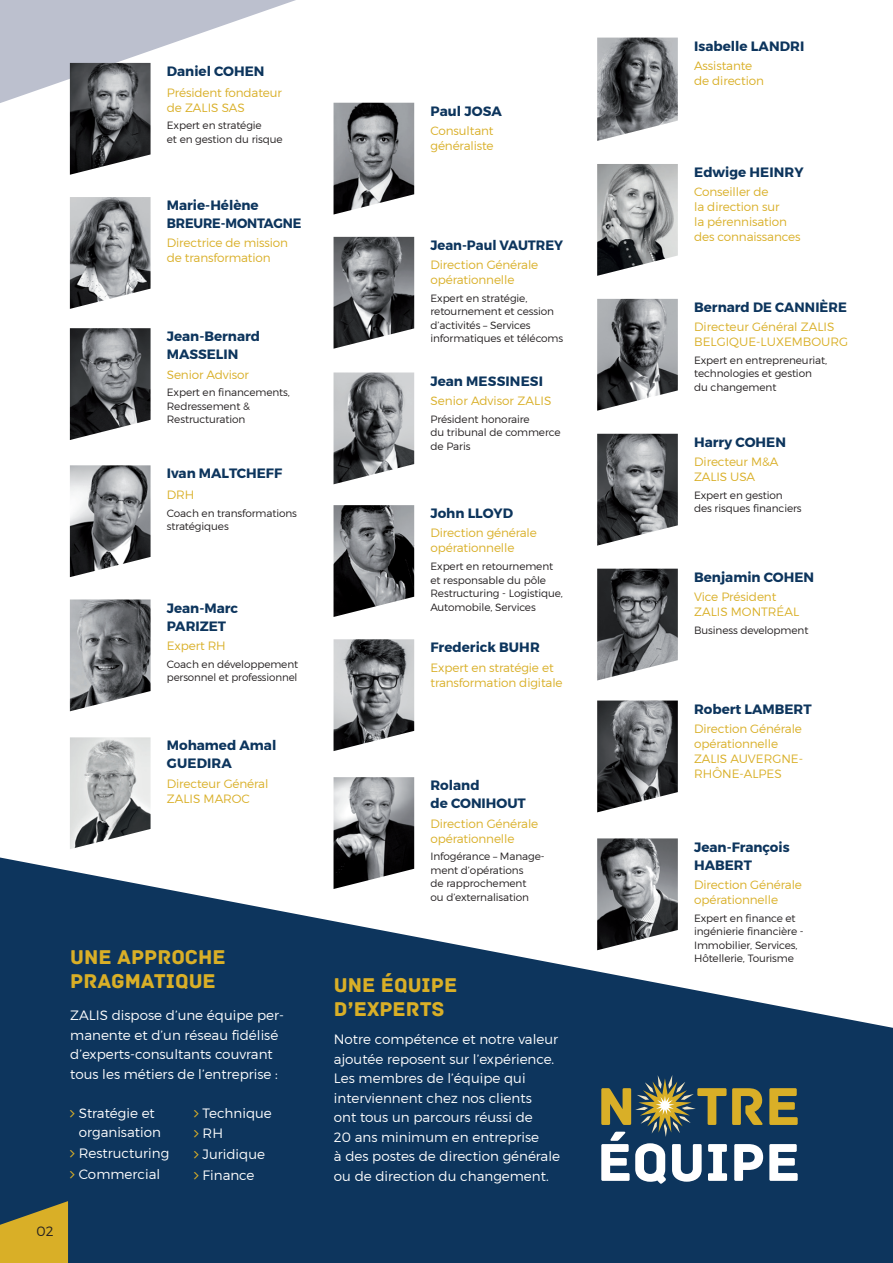
<style>
.page{position:relative;width:893px;height:1263px;background:#fff}
.page>*{position:absolute;margin:0;border:0;box-sizing:border-box;transform-origin:0 0}
.t1{font:55.95px "Archive";color:#fff}
.t2{font:55.95px "Archive";color:#d9af27}
.t3{font:21px/24px "Archive";color:#d9af27}
.t4{font:300 13.5px/19.5px "Montserrat";color:#fff}
.t5{font:700 13.5px/18px "Montserrat";color:#0d355d}
.t6{font:300 13.5px "Montserrat";color:#231f20}
.t7{font:300 12px/15px "Montserrat";letter-spacing:-.01em;color:#d9af27}
.t8{font:300 10.5px/13.5px "Montserrat";letter-spacing:-.01em;color:#231f20}
</style>
<div class="page">
<svg style="left:0;top:857px;width:893px;height:406px;fill:#0d355d"></svg>
<svg style="left:0;top:0;width:296px;height:103px"></svg>
<img style="left:70px;top:599px;width:81px;height:112px">
<img style="left:70px;top:63px;width:81px;height:112px">
<img style="left:70px;top:328px;width:81px;height:112px">
<img style="left:70px;top:465px;width:81px;height:112px">
<img style="left:70px;top:737px;width:81px;height:112px">
<img style="left:70px;top:197px;width:81px;height:112px">
<svg style="left:635px;top:1075px;width:61px;height:62px;background:#53635d"></svg>
<svg style="left:0;top:1201px;width:68px;height:62px;background:#b19731"></svg>
<img style="left:597px;top:700px;width:81px;height:112px">
<img style="left:597px;top:838px;width:81px;height:112px">
<img style="left:597px;top:569px;width:81px;height:111px">
<img style="left:597px;top:434px;width:81px;height:112px">
<img style="left:597px;top:164px;width:81px;height:112px">
<img style="left:597px;top:38px;width:81px;height:103px">
<img style="left:597px;top:299px;width:81px;height:112px">
<img style="left:334px;top:777px;width:80px;height:112px">
<img style="left:334px;top:639px;width:80px;height:112px">
<img style="left:334px;top:237px;width:80px;height:112px">
<img style="left:334px;top:372px;width:80px;height:112px">
<img style="left:334px;top:103px;width:80px;height:112px">
<img style="left:334px;top:505px;width:80px;height:112px">
<svg style="left:70px;top:1109px;width:5px;height:8px"></svg>
<svg style="left:70px;top:1150px;width:5px;height:7px"></svg>
<svg style="left:70px;top:1170px;width:5px;height:8px"></svg>
<svg style="left:194px;top:1109px;width:5px;height:8px"></svg>
<svg style="left:194px;top:1130px;width:5px;height:8px"></svg>
<svg style="left:194px;top:1151px;width:5px;height:7px"></svg>
<svg style="left:194px;top:1172px;width:5px;height:7px"></svg>
<p class="t5" style="left:167px;top:62px;width:99px">Daniel COHEN</p>
<p class="t7" style="left:167px;top:85px;width:117px">Président fondateur de ZALIS SAS</p>
<p class="t8" style="left:167px;top:119px;width:117px">Expert en stratégie<br>et en gestion du risque</p>
<p class="t5" style="left:167px;top:197px;width:136px">Marie-Hélène<br>BREURE-MONTAGNE</p>
<p class="t7" style="left:167px;top:235px;width:123px">Directrice de mission de transformation</p>
<p class="t5" style="left:167px;top:328px;width:95px">Jean-Bernard<br>MASSELIN</p>
<p class="t7" style="left:167px;top:367px;width:83px">Senior Advisor</p>
<p class="t8" style="left:167px;top:386px;width:125px">Expert en financements,<br>Redressement &amp;<br>Restructuration</p>
<p class="t5" style="left:167px;top:465px;width:117px">Ivan MALTCHEFF</p>
<p class="t7" style="left:167px;top:487px;width:29px">DRH</p>
<p class="t8" style="left:167px;top:506px;width:132px">Coach en transformations stratégiques</p>
<p class="t5" style="left:167px;top:599px;width:73px">Jean-Marc<br>PARIZET</p>
<p class="t7" style="left:167px;top:638px;width:61px">Expert RH</p>
<p class="t8" style="left:167px;top:657px;width:133px">Coach en développement personnel et professionnel</p>
<p class="t5" style="left:167px;top:737px;width:111px">Mohamed Amal<br>GUEDIRA</p>
<p class="t7" style="left:167px;top:776px;width:103px">Directeur Général<br>ZALIS MAROC</p>
<h2 class="t3" style="left:70px;top:945px;width:157px">UNE APPROCHE<br>PRAGMATIQUE</h2>
<p class="t4" style="left:70px;top:1005px;width:215px">ZALIS dispose d’une équipe per&shy;manente et d’un réseau fidélisé d’experts-consultants couvrant tous les métiers de l’entreprise :</p>
<p class="t4" style="left:79px;top:1103px;width:84px">Stratégie et organisation</p>
<p class="t4" style="left:79px;top:1142px;width:92px;line-height:20.7px">Restructuring<br>Commercial</p>
<p class="t4" style="left:203px;top:1102px;width:71px;line-height:20.7px">Technique<br>RH<br>Juridique<br>Finance</p>
<p class="t6" style="left:37px;top:1223px;width:19px">02</p>
<p class="t5" style="left:431px;top:102px;width:73px">Paul JOSA</p>
<p class="t7" style="left:430px;top:123px;width:65px">Consultant généraliste</p>
<p class="t5" style="left:430px;top:236px;width:134px">Jean-Paul VAUTREY</p>
<p class="t7" style="left:430px;top:257px;width:109px">Direction Générale opérationnelle</p>
<p class="t8" style="left:430px;top:291px;width:134px">Expert en stratégie, retournement et cession d’activités – Services informatiques et télécoms</p>
<p class="t5" style="left:430px;top:372px;width:114px">Jean MESSINESI</p>
<p class="t7" style="left:430px;top:393px;width:122px">Senior Advisor ZALIS</p>
<p class="t8" style="left:430px;top:412px;width:132px">Président honoraire<br>du tribunal de commerce de Paris</p>
<p class="t5" style="left:430px;top:505px;width:84px">John LLOYD</p>
<p class="t7" style="left:430px;top:525px;width:108px">Direction générale opérationnelle</p>
<p class="t8" style="left:430px;top:559px;width:134px">Expert en retournement et responsable du pôle<br>Restructuring - Logistique,<br>Automobile, Services</p>
<p class="t5" style="left:430px;top:639px;width:111px">Frederick BUHR</p>
<p class="t7" style="left:430px;top:660px;width:134px">Expert en stratégie et transformation digitale</p>
<p class="t5" style="left:430px;top:777px;width:97px">Roland<br>de CONIHOUT</p>
<p class="t7" style="left:430px;top:815px;width:109px">Direction Générale opérationnelle</p>
<p class="t8" style="left:430px;top:850px;width:116px">Infogérance – Manage&shy;ment d’opérations<br>de rapprochement<br>ou d’externalisation</p>
<h2 class="t3" style="left:334px;top:974px;width:125px">UNE ÉQUIPE<br>D’EXPERTS</h2>
<p class="t4" style="left:334px;top:1029px;width:228px">Notre compétence et notre valeur ajoutée reposent sur l’expérience.<br>Les membres de l’équipe qui interviennent chez nos clients<br>ont tous un parcours réussi de<br>20 ans minimum en entreprise<br>à des postes de direction générale ou de direction du changement.</p>
<p class="t5" style="left:694px;top:37px;width:112px">Isabelle LANDRI</p>
<p class="t7" style="left:694px;top:58px;width:71px">Assistante de direction</p>
<p class="t5" style="left:694px;top:163px;width:111px">Edwige HEINRY</p>
<p class="t7" style="left:694px;top:184px;width:108px">Conseiller de<br>la direction sur<br>la pérennisation des connaissances</p>
<p class="t5" style="left:694px;top:298px;width:154px">Bernard DE CANNIÈRE</p>
<p class="t7" style="left:694px;top:319px;width:156px">Directeur Général ZALIS<br>BELGIQUE-LUXEMBOURG</p>
<p class="t8" style="left:694px;top:353px;width:135px">Expert en entrepreneuriat, technologies et gestion du changement</p>
<p class="t5" style="left:694px;top:433px;width:93px">Harry COHEN</p>
<p class="t7" style="left:694px;top:454px;width:86px">Directeur M&amp;A<br>ZALIS USA</p>
<p class="t8" style="left:694px;top:488px;width:109px">Expert en gestion des risques financiers</p>
<p class="t5" style="left:694px;top:568px;width:122px">Benjamin COHEN</p>
<p class="t7" style="left:694px;top:589px;width:107px">Vice Président<br>ZALIS MONTRÉAL</p>
<p class="t8" style="left:694px;top:623px;width:116px">Business development</p>
<p class="t5" style="left:694px;top:700px;width:119px">Robert LAMBERT</p>
<p class="t7" style="left:694px;top:721px;width:110px">Direction Générale opérationnelle<br>ZALIS AUVERGNE-<br>RHÔNE-ALPES</p>
<p class="t5" style="left:694px;top:838px;width:97px">Jean-François<br>HABERT</p>
<p class="t7" style="left:694px;top:877px;width:109px">Direction Générale opérationnelle</p>
<p class="t8" style="left:694px;top:911px;width:111px">Expert en finance et ingénierie financière -<br>Immobilier, Services,<br>Hôtellerie, Tourisme</p>
<h1 class="t2" style="left:597px;top:1073px;width:205px">N TRE</h1>
<h1 class="t1" style="left:597px;top:1129px;width:205px">ÉQUIPE</h1>
</div>
